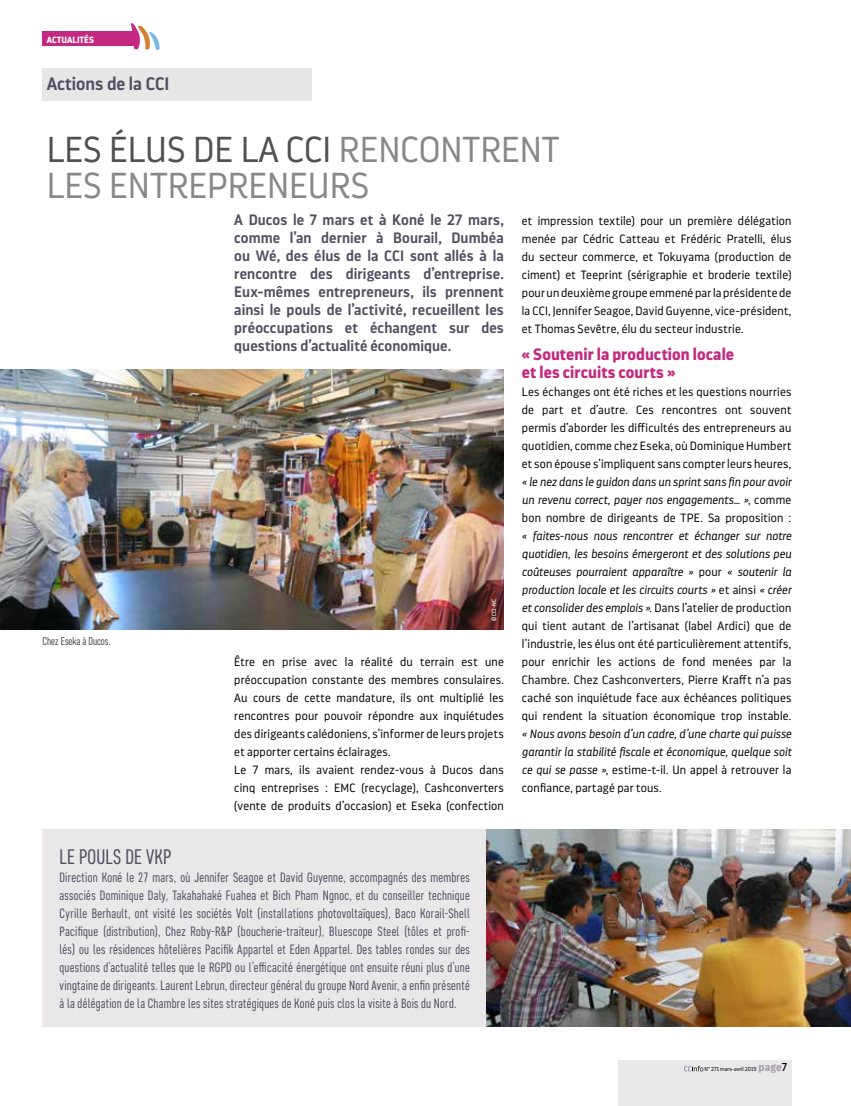
<style>
.page{position:relative;width:851px;height:1106px;background:#fff}
.page>*{position:absolute;margin:0;border:0;box-sizing:border-box;transform-origin:0 0}
.t1{font:300 36px/36px "Darwin Pro";color:#888}
.t2{font:21px "Core Sans D37 Cn";letter-spacing:.01em;color:#504f5f}
.t3{font:600 18px "Darwin Pro";color:#504f5f}
.t4{font:700 16.5px/18px "Darwin Pro";letter-spacing:.005em;color:#c42981}
.t5{font:600 15px/18px "Darwin Pro";letter-spacing:.005em;color:#504f5f;text-align:justify}
.t6{font:13.5px/18px "Core Sans D37 Cn";letter-spacing:.02em;color:#504f5f;text-align:justify}
.t7{font:300 12px/18px "Darwin Pro";letter-spacing:.015em;color:#000;text-align:justify}
.t8{font:italic 300 12px/18px "Darwin Pro";letter-spacing:.015em;color:#000;text-align:justify}
.t9{font:11.25px "Core Sans D37 Cn";color:#484848}
.t10{font:700 9px "Darwin Pro";color:#fff}
.t11{font:6px "Darwin Pro";color:#fff}
.t12{font:300 5.7px "Darwin Pro";color:#000}
.s1{color:#505050}
.s2{font-style:normal}
.s3{font-style:italic}
.s4{font-weight:700;font-size:11.4px;color:#a9a4ab}
.s5{font-weight:400;font-size:11.4px}
</style>
<div class="page">
<img style="left:0;top:369px;width:503px;height:261px">
<div style="left:43px;top:68px;width:269px;height:33px;background:#e7e7e7"></div>
<div style="left:43px;top:32px;width:94px;height:14px;background:#c42981"></div>
<svg style="left:131px;top:23px;width:29px;height:27px"></svg>
<div style="left:617px;top:1060px;width:174px;height:46px;background:#e9e9e9"></div>
<svg style="left:684px;top:1065px;width:19px;height:6px"></svg>
<div style="left:43px;top:829px;width:443px;height:197px;background:#eae7e9"></div>
<img style="left:486px;top:829px;width:364px;height:197px">
<p class="t10" style="left:47px;top:33px;width:49px">ACTUALITÉS</p>
<h3 class="t3" style="left:47px;top:71px;width:124px">Actions de la CCI</h3>
<h1 class="t1" style="left:47px;top:131px;width:514px"><span class="s1">LES ÉLUS DE LA CCI</span> RENCONTRENT<br>LES ENTREPRENEURS</h1>
<p class="t5" style="left:234px;top:210px;width:271px">A Ducos le 7 mars et à Koné le 27 mars, comme l’an dernier à Bourail, Dumbéa ou Wé, des élus de la CCI sont allés à la rencontre des dirigeants d’entreprise.<br>Eux-mêmes entrepreneurs, ils prennent ainsi le pouls de l’activité, recueillent les préoccupations et échangent sur des questions d’actualité économique.</p>
<p class="t9" style="left:43px;top:634px;width:70px">Chez Eseka à Ducos.</p>
<p class="t11" style="left:490px;top:621px;width:24px;rotate:-90deg">© CCI-NC</p>
<p class="t7" style="left:234px;top:653px;width:271px;text-align:left">Être en prise avec la réalité du terrain est une préoccupation constante des membres consulaires.<br>Au cours de cette mandature, ils ont multiplié les rencontres pour pouvoir répondre aux inquiétudes des dirigeants calédoniens, s’informer de leurs projets et apporter certains éclairages.<br>Le 7 mars, ils avaient rendez-vous à Ducos dans cinq entreprises : EMC (recyclage), Cashconverters (vente de produits d’occasion) et Eseka (confection</p>
<h2 class="t2" style="left:60px;top:844px;width:113px">LE POULS DE VKP</h2>
<p class="t6" style="left:60px;top:868px;width:412px">Direction Koné le 27 mars, où Jennifer Seagoe et David Guyenne, accompagnés des membres associés Dominique Daly, Takahahaké Fuahea et Bich Pham Ngnoc, et du conseiller technique Cyrille Berhault, ont visité les sociétés Volt (installations photovoltaïques), Baco Korail-Shell Pacifique (distribution), Chez Roby-R&amp;P (boucherie-traiteur), Bluescope Steel (tôles et profi&shy;lés) ou les résidences hôtelières Pacifik Appartel et Eden Appartel. Des tables rondes sur des questions d’actualité telles que le RGPD ou l’efficacité énergétique ont ensuite réuni plus d’une vingtaine de dirigeants. Laurent Lebrun, directeur général du groupe Nord Avenir, a enfin présenté à la délégation de la Chambre les sites stratégiques de Koné puis clos la visite à Bois du Nord.</p>
<p class="t7" style="left:521px;top:212px;width:271px">et impression textile) pour un première délégation menée par Cédric Catteau et Frédéric Pratelli, élus du secteur commerce, et Tokuyama (production de ciment) et Teeprint (sérigraphie et broderie textile) pour un deuxième groupe emmené par la présidente de la CCI, Jennifer Seagoe, David Guyenne, vice-président, et Thomas Sevêtre, élu du secteur industrie.</p>
<h3 class="t4" style="left:521px;top:345px;width:214px">« Soutenir la production locale et les circuits courts »</h3>
<p class="t7" style="left:521px;top:383px;width:271px">Les échanges ont été riches et les questions nourries de part et d’autre. Ces rencontres ont souvent permis d’aborder les difficultés des entrepreneurs au quotidien, comme chez Eseka, où Dominique Humbert et son épouse s’impliquent sans compter leurs heures,</p>
<p class="t8" style="left:521px;top:472px;width:271px">« le nez dans le guidon dans un sprint sans fin pour avoir un revenu correct, payer nos engagements… »<span class="s2">, comme bon nombre de dirigeants de TPE. Sa proposition :</span></p>
<p class="t7" style="left:521px;top:527px;width:271px"><span class="s3">« faites-nous nous rencontrer et échanger sur notre quotidien, les besoins émergeront et des solutions peu coûteuses pourraient apparaître »</span> pour <span class="s3">« soutenir la production locale et les circuits courts »</span> et ainsi <span class="s3">« créer et consolider des emplois »</span>. Dans l’atelier de production qui tient autant de l’artisanat (label Ardici) que de l’industrie, les élus ont été particulièrement attentifs, pour enrichir les actions de fond menées par la Chambre. Chez Cashconverters, Pierre Krafft n’a pas caché son inquiétude face aux échéances politiques qui rendent la situation économique trop instable.</p>
<p class="t8" style="left:521px;top:724px;width:271px">« Nous avons besoin d’un cadre, d’une charte qui puisse garantir la stabilité fiscale et économique, quelque soit ce qui se passe »<span class="s2">, estime-t-il. Un appel à retrouver la confiance, partagé par tous.</span></p>
<p class="t12" style="left:704px;top:1065px;width:84px">N° 271 mars-avril 2019 <span class="s4">page</span><span class="s5">7</span></p>
</div>
